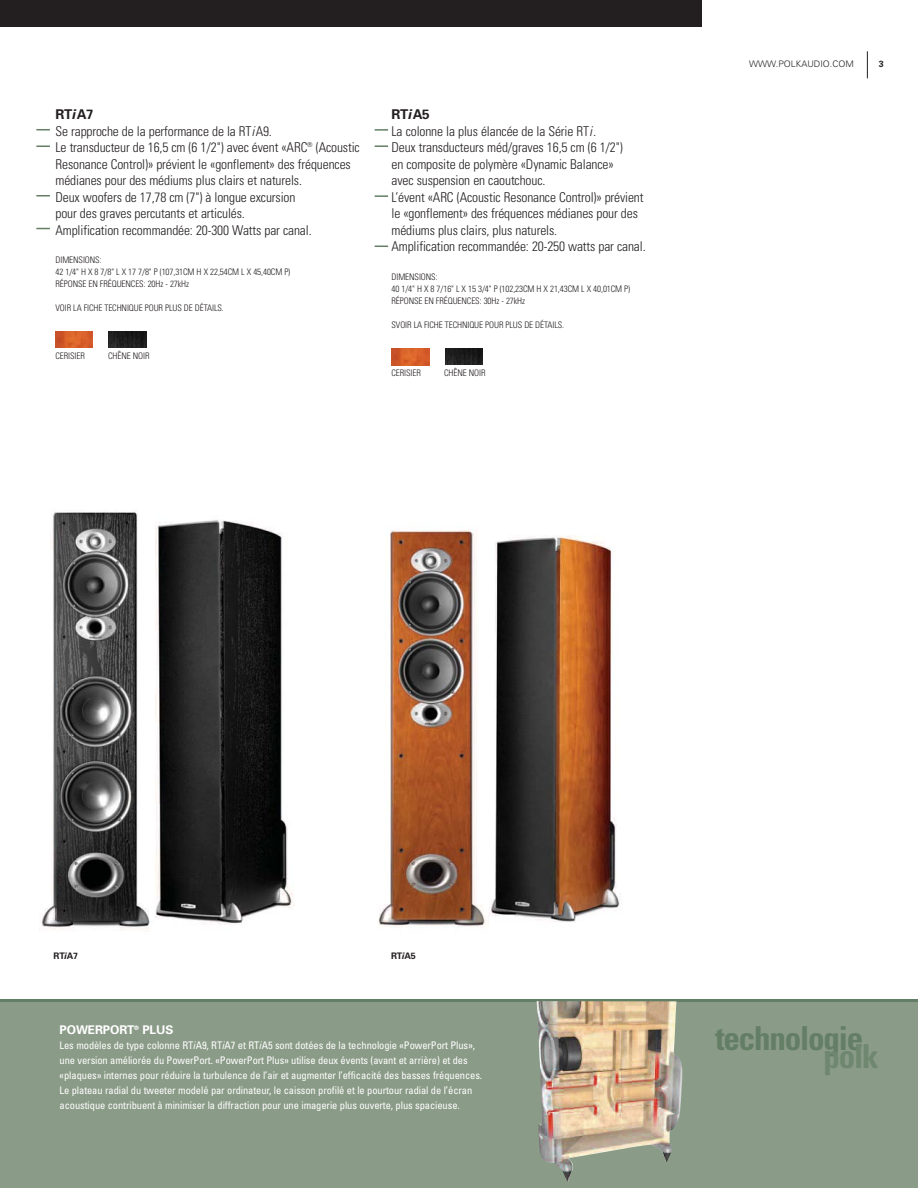
<style>
.page{position:relative;width:918px;height:1188px;background:#fff}
.page>*{position:absolute;margin:0;border:0;box-sizing:border-box;transform-origin:0 0}
.t1{font:700 condensed 33px "Univers";letter-spacing:-.035em;color:#637e64}
.t2{font:700 condensed 33px "Univers";color:#70876f}
.t3{font:300 condensed 13.5px/16.5px "Univers";letter-spacing:-.01em;color:#231f20}
.t4{font:700 12px "Univers";letter-spacing:-.01em;color:#fff}
.t5{font:condensed 10.5px/15px "Univers";letter-spacing:-.01em;color:#fff}
.t6{font:300 condensed 9px/12px "Univers";letter-spacing:-.01em;color:#231f20}
.t7{font:300 9px "Univers";color:#231f20}
.t8{font:700 9px "Univers";letter-spacing:-.02em;color:#231f20}
.s1{font-weight:700;font-stretch:normal}
.s2{font-weight:700;font-style:italic;font-stretch:normal}
.s3{font-style:italic}
</style>
<div class="page">
<div style="left:0;top:999px;width:918px;height:189px;background:#8a9b87"></div>
<div style="left:0;top:0;width:702px;height:27px;background:#231f20"></div>
<svg style="left:867px;top:51px;width:1px;height:27px"></svg>
<svg style="left:36px;top:129px;width:14px;height:1px"></svg>
<svg style="left:36px;top:146px;width:14px;height:1px"></svg>
<svg style="left:36px;top:228px;width:14px;height:1px"></svg>
<img style="left:537px;top:1002px;width:146px;height:180px">
<svg style="left:375px;top:129px;width:13px;height:2px"></svg>
<svg style="left:375px;top:195px;width:13px;height:2px"></svg>
<img style="left:109px;top:331px;width:37px;height:17px">
<img style="left:55px;top:332px;width:38px;height:16px">
<img style="left:40px;top:512px;width:254px;height:419px">
<img style="left:378px;top:530px;width:243px;height:398px">
<img style="left:445px;top:349px;width:38px;height:16px">
<img style="left:392px;top:349px;width:38px;height:16px">
<svg style="left:36px;top:195px;width:14px;height:1px"></svg>
<svg style="left:375px;top:246px;width:13px;height:1px"></svg>
<svg style="left:375px;top:145px;width:13px;height:2px"></svg>
<p class="t3" style="left:55px;top:108px;width:306px"><span class="s1">RT</span><span class="s2">i</span><span class="s1">A7<br></span>Se rapproche de la performance de la RT<span class="s3">i</span>A9.<br>Le transducteur de 16,5 cm (6 1/2") avec évent «ARC<sup>®</sup> (Acoustic Resonance Control)» prévient le «gonflement» des fréquences médianes pour des médiums plus clairs et naturels.<br>Deux woofers de 17,78 cm (7") à longue excursion<br>pour des graves percutants et articulés.<br>Amplification recommandée: 20-300 Watts par canal.</p>
<p class="t6" style="left:56px;top:255px;width:236px">DIMENSIONS:<br>42 1/4" H X 8 7/8" L X 17 7/8" P (107,31CM H X 22,54CM L X 45,40CM P)<br>RÉPONSE EN FRÉQUENCES: 20Hz - 27kHz</p>
<p class="t6" style="left:56px;top:303px;width:170px">VOIR LA FICHE TECHNIQUE POUR PLUS DE DÉTAILS.</p>
<p class="t6" style="left:56px;top:351px;width:31px">CERISIER</p>
<p class="t6" style="left:108px;top:351px;width:43px">CHÊNE NOIR</p>
<p class="t3" style="left:392px;top:108px;width:256px"><span class="s1">RT</span><span class="s2">i</span><span class="s1">A5<br></span>La colonne la plus élancée de la Série RT<span class="s3">i.<br></span>Deux transducteurs méd/graves 16,5 cm (6 1/2")<br>en composite de polymère «Dynamic Balance»<br>avec suspension en caoutchouc.<br>L’évent «ARC (Acoustic Resonance Control)» prévient le «gonflement» des fréquences médianes pour des médiums plus clairs, plus naturels.<br>Amplification recommandée: 20-250 watts par canal.</p>
<p class="t6" style="left:392px;top:271px;width:240px">DIMENSIONS:<br>40 1/4" H X 8 7/16" L X 15 3/4" P (102,23CM H X 21,43CM L X 40,01CM P)<br>RÉPONSE EN FRÉQUENCES: 30Hz - 27kHz</p>
<p class="t6" style="left:392px;top:319px;width:174px">SVOIR LA FICHE TECHNIQUE POUR PLUS DE DÉTAILS.</p>
<p class="t6" style="left:392px;top:367px;width:31px">CERISIER</p>
<p class="t6" style="left:444px;top:367px;width:43px">CHÊNE NOIR</p>
<p class="t7" style="left:749px;top:61px;width:106px">WWW.POLKAUDIO.COM</p>
<p class="t8" style="left:879px;top:61px;width:7px">3</p>
<p class="t8" style="left:54px;top:952px;width:26px">RT<span class="s3">i</span>A7</p>
<p class="t8" style="left:391px;top:952px;width:26px">RT<span class="s3">i</span>A5</p>
<p class="t4" style="left:60px;top:1026px;width:115px">POWERPORT<sup>®</sup> PLUS</p>
<p class="t5" style="left:60px;top:1039px;width:424px">Les modèles de type colonne RT<span class="s3">i</span>A9, RT<span class="s3">i</span>A7 et RT<span class="s3">i</span>A5 sont dotées de la technologie «PowerPort Plus», une version améliorée du PowerPort. «PowerPort Plus» utilise deux évents (avant et arrière) et des «plaques» internes pour réduire la turbulence de l’air et augmenter l’efficacité des basses fréquences.<br>Le plateau radial du tweeter modelé par ordinateur, le caisson profilé et le pourtour radial de l’écran acoustique contribuent à minimiser la diffraction pour une imagerie plus ouverte, plus spacieuse.</p>
<h1 class="t1" style="left:716px;top:1026px;width:149px">technologie</h1>
<h1 class="t2" style="left:823px;top:1044px;width:57px">polk</h1>
</div>
